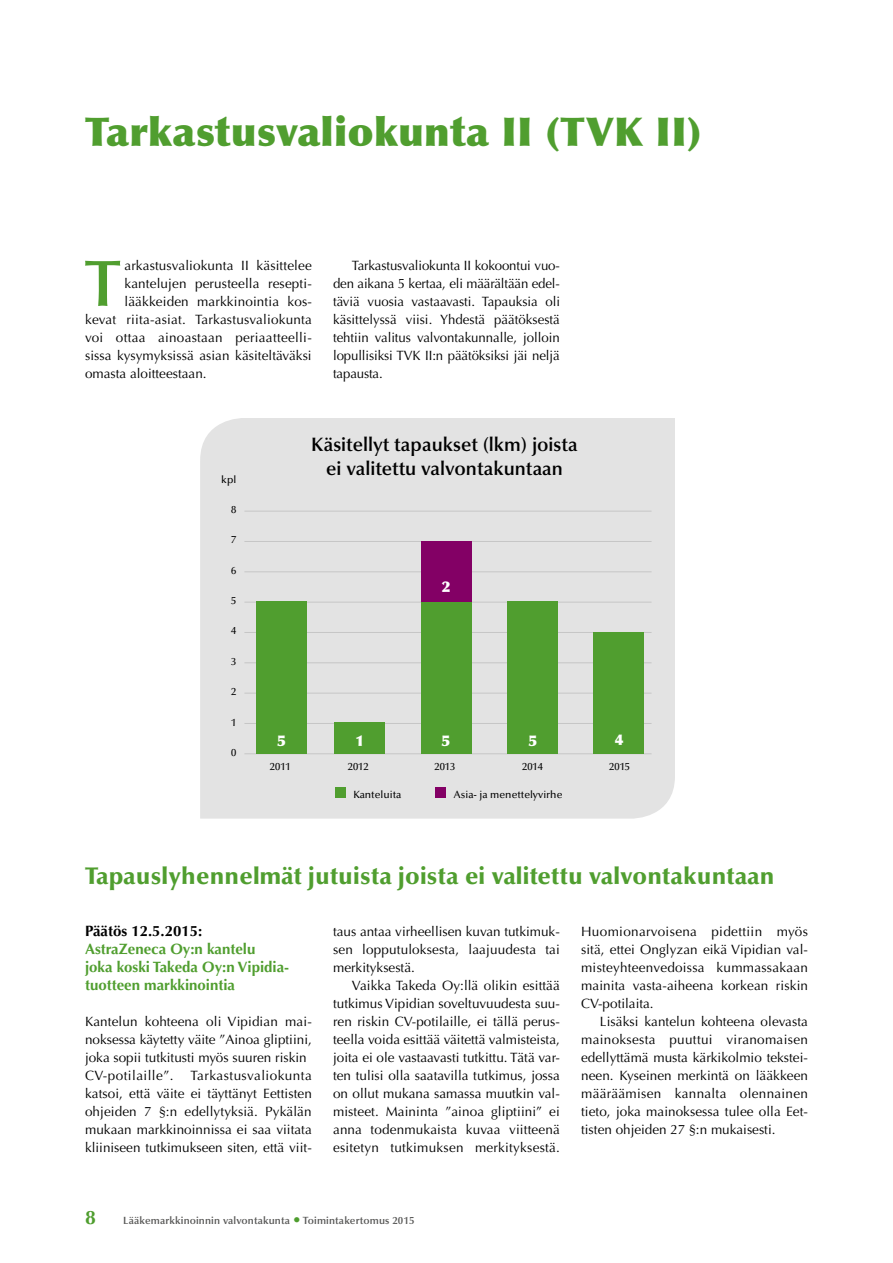
<style>
.page{position:relative;width:893px;height:1263px;background:#fff}
.page>*{position:absolute;margin:0;border:0;box-sizing:border-box;transform-origin:0 0}
.leipis_anfang{font:600 66px "Optima LT Std";color:#509e2f}
._1_otsikko{font:900 39.75px "Optima LT Std";letter-spacing:.01em;color:#509e2f}
._1_otsikko-2{font:900 24px "Optima LT Std";letter-spacing:.01em;color:#509e2f}
.t1{font:600 19.5px/24px "Optima LT Std";color:#000;text-align:center}
.t2{font:700 19.5px "Optima LT Std";color:#4e9d2d}
.Leipis__mammy{font:700 15px/18px "Optima LT Std";color:#509e2f}
.t3{font:900 15px "Optima LT Std";color:#fff}
.Leipis_sis{font:13.5px/18px "Optima LT Std";letter-spacing:.005em;color:#000;text-align:justify}
.Leipis__mammy-2{font:13.5px/18px "Optima LT Std";color:#000;text-align:justify}
.leipis_anfang-2{font:13.5px "Optima LT Std";letter-spacing:.01em;color:#000}
.Leipis__mammy-3{font:13.5px "Optima LT Std";letter-spacing:.035em;color:#000}
.t4{font:500 10.5px "Optima LT Std";color:#000}
.t5{font:600 10.5px "Optima LT Std";letter-spacing:.01em;color:#575756}
.s1{color:#000}
.s2{font-size:15px;color:#4e9d2d}
</style>
<div class="page">
<div style="left:200px;top:418px;width:475px;height:401px;background:#e3e3e3"></div>
<hr style="left:244px;top:511px;width:408px;height:1px;background:#c6c6c6">
<hr style="left:244px;top:541px;width:408px;height:1px;background:#c6c6c6">
<hr style="left:244px;top:571px;width:408px;height:1px;background:#c6c6c6">
<hr style="left:244px;top:602px;width:408px;height:1px;background:#c6c6c6">
<hr style="left:244px;top:632px;width:408px;height:1px;background:#c6c6c6">
<hr style="left:244px;top:662px;width:408px;height:1px;background:#c6c6c6">
<hr style="left:244px;top:693px;width:408px;height:1px;background:#c6c6c6">
<hr style="left:244px;top:723px;width:408px;height:1px;background:#c6c6c6">
<hr style="left:244px;top:753px;width:408px;height:1px;background:#c6c6c6">
<div style="left:594px;top:632px;width:50px;height:122px;background:#509e2f"></div>
<div style="left:508px;top:602px;width:50px;height:152px;background:#509e2f"></div>
<div style="left:421px;top:602px;width:50px;height:152px;background:#509e2f"></div>
<div style="left:335px;top:722px;width:50px;height:32px;background:#509e2f"></div>
<div style="left:256px;top:602px;width:51px;height:152px;background:#509e2f"></div>
<div style="left:421px;top:541px;width:50px;height:61px;background:#830065"></div>
<div style="left:335px;top:787px;width:11px;height:11px;background:#509e2f"></div>
<div style="left:435px;top:787px;width:11px;height:11px;background:#830065"></div>
<p class="_1_otsikko" style="left:85px;top:108px;width:618px">Tarkastusvaliokunta II (TVK II)</p>
<p class="leipis_anfang" style="left:85px;top:245px;width:38px">T</p>
<p class="leipis_anfang-2" style="left:124px;top:258px;width:189px">arkastusvaliokunta II käsittelee</p>
<p class="leipis_anfang-2" style="left:124px;top:276px;width:189px">kantelujen perusteella resepti-</p>
<p class="leipis_anfang-2" style="left:124px;top:294px;width:189px">lääkkeiden markkinointia kos-</p>
<p class="leipis_anfang-2" style="left:85px;top:312px;width:228px">kevat riita-asiat. Tarkastusvaliokunta</p>
<p class="leipis_anfang-2" style="left:85px;top:330px;width:228px">voi ottaa ainoastaan periaatteelli-</p>
<p class="leipis_anfang-2" style="left:85px;top:348px;width:228px">sissa kysymyksissä asian käsiteltäväksi</p>
<p class="leipis_anfang-2" style="left:85px;top:366px;width:123px">omasta aloitteestaan.</p>
<p class="Leipis_sis" style="left:333px;top:257px;width:228px;text-indent:19px">Tarkastusvaliokunta II kokoontui vuo&shy;den aikana 5 kertaa, eli määrältään edel&shy;täviä vuosia vastaavasti. Tapauksia oli käsittelyssä viisi. Yhdestä päätöksestä tehtiin valitus valvontakunnalle, jolloin lopullisiksi TVK II:n päätöksiksi jäi neljä tapausta.</p>
<p class="t4" style="left:221px;top:473px;width:17px">kpl</p>
<p class="t4" style="left:231px;top:503px;width:7px">8</p>
<p class="t4" style="left:231px;top:534px;width:7px">7</p>
<p class="t4" style="left:231px;top:564px;width:7px">6</p>
<p class="t4" style="left:231px;top:595px;width:7px">5</p>
<p class="t4" style="left:231px;top:625px;width:7px">4</p>
<p class="t4" style="left:231px;top:655px;width:7px">3</p>
<p class="t4" style="left:231px;top:686px;width:7px">2</p>
<p class="t4" style="left:231px;top:716px;width:7px">1</p>
<p class="t4" style="left:231px;top:746px;width:7px">0</p>
<p class="t1" style="left:311px;top:432px;width:268px">Käsitellyt tapaukset (lkm) joista ei valitettu valvontakuntaan</p>
<p class="t3" style="left:442px;top:578px;width:10px">2</p>
<p class="t3" style="left:277px;top:731px;width:10px">5</p>
<p class="t3" style="left:355px;top:732px;width:10px">1</p>
<p class="t3" style="left:442px;top:731px;width:10px">5</p>
<p class="t3" style="left:528px;top:731px;width:10px">5</p>
<p class="t3" style="left:615px;top:730px;width:10px">4</p>
<p class="t4" style="left:270px;top:761px;width:22px">2011</p>
<p class="t4" style="left:348px;top:761px;width:22px">2012</p>
<p class="t4" style="left:434px;top:761px;width:22px">2013</p>
<p class="t4" style="left:522px;top:761px;width:22px">2014</p>
<p class="t4" style="left:609px;top:761px;width:22px">2015</p>
<p class="t4" style="left:353px;top:788px;width:49px">Kanteluita</p>
<p class="t4" style="left:454px;top:788px;width:110px">Asia- ja menettelyvirhe</p>
<p class="_1_otsikko-2" style="left:85px;top:862px;width:691px">Tapauslyhennelmät jutuista joista ei valitettu valvontakuntaan</p>
<p class="Leipis__mammy" style="left:85px;top:922px;width:206px"><span class="s1">Päätös 12.5.2015:<br></span>AstraZeneca Oy:n kantelu<br>joka koski Takeda Oy:n Vipidia&shy;tuotteen markkinointia</p>
<p class="Leipis__mammy-2" style="left:85px;top:1013px;width:228px">Kantelun kohteena oli Vipidian mai&shy;noksessa käytetty väite ”Ainoa gliptiini, joka sopii tutkitusti myös suuren riskin</p>
<p class="Leipis__mammy-3" style="left:85px;top:1068px;width:90px">CV-potilaille”.</p>
<p class="Leipis__mammy-2" style="left:85px;top:1067px;width:228px;text-indent:106px">Tarkastusvaliokunta katsoi, että väite ei täyttänyt Eettisten ohjeiden 7 §:n edellytyksiä. Pykälän mukaan markkinoinnissa ei saa viitata kliiniseen tutkimukseen siten, että viit-</p>
<p class="Leipis__mammy-2" style="left:333px;top:923px;width:228px">taus antaa virheellisen kuvan tutkimuk&shy;sen lopputuloksesta, laajuudesta tai merkityksestä.</p>
<p class="Leipis_sis" style="left:333px;top:977px;width:228px;text-indent:19px">Vaikka Takeda Oy:llä olikin esittää tutkimus Vipidian soveltuvuudesta suu&shy;ren riskin CV-potilaille, ei tällä perus&shy;teella voida esittää väitettä valmisteista, joita ei ole vastaavasti tutkittu. Tätä var&shy;ten tulisi olla saatavilla tutkimus, jossa on ollut mukana samassa muutkin val&shy;misteet. Maininta ”ainoa gliptiini” ei anna todenmukaista kuvaa viitteenä esitetyn tutkimuksen merkityksestä.</p>
<p class="Leipis_sis" style="left:581px;top:923px;width:228px">Huomionarvoisena pidettiin myös sitä, ettei Onglyzan eikä Vipidian val&shy;misteyhteenvedoissa kummassakaan mainita vasta-aiheena korkean riskin CV-potilaita.</p>
<p class="Leipis_sis" style="left:581px;top:1013px;width:228px;text-indent:19px">Lisäksi kantelun kohteena olevasta mainoksesta puuttui viranomaisen edellyttämä musta kärkikolmio tekstei&shy;neen. Kyseinen merkintä on lääkkeen määräämisen kannalta olennainen tieto, joka mainoksessa tulee olla Eet&shy;tisten ohjeiden 27 §:n mukaisesti.</p>
<h3 class="t2" style="left:85px;top:1206px;width:12px">8</h3>
<p class="t5" style="left:123px;top:1214px;width:293px">Lääkemarkkinoinnin valvontakunta <span class="s2">•</span> Toimintakertomus 2015</p>
</div>
